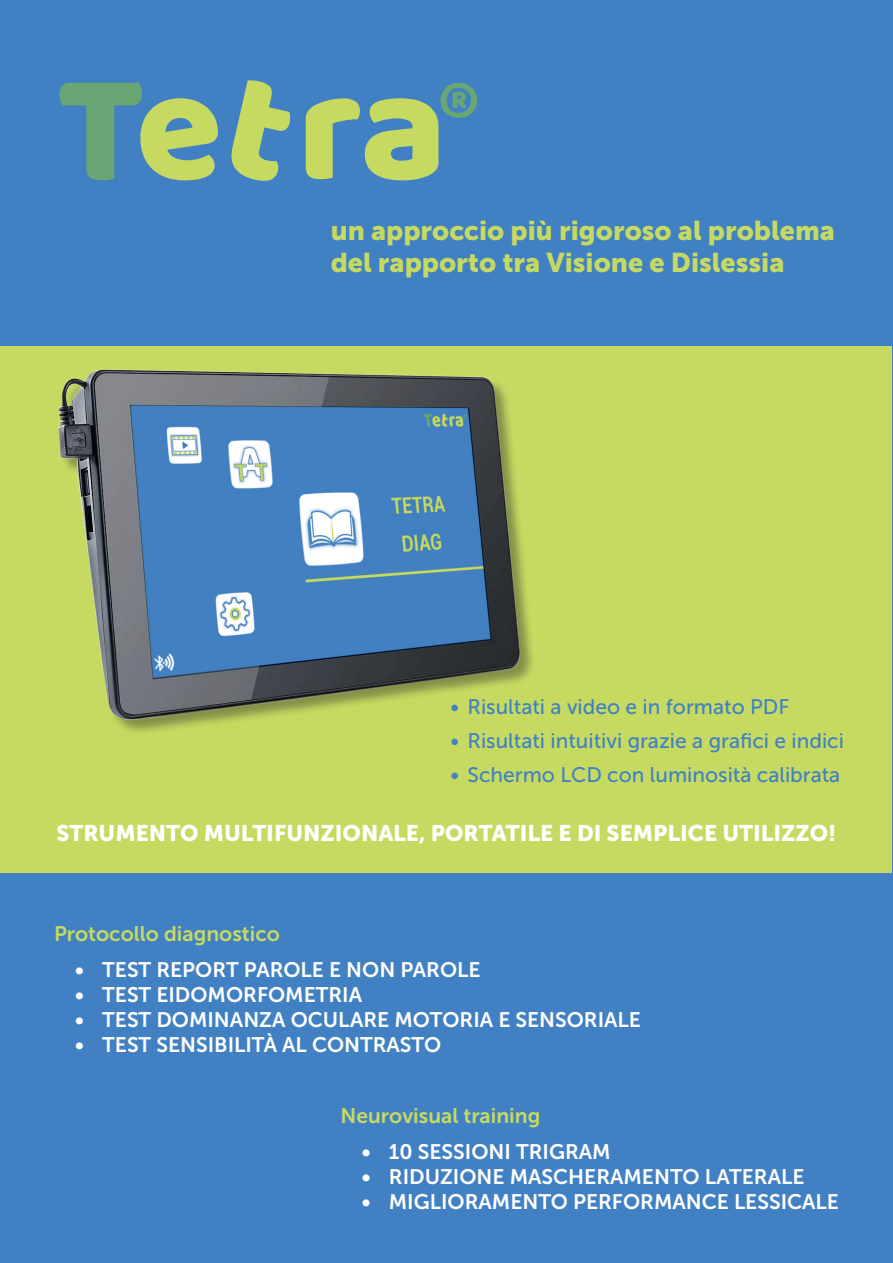
<style>
.page{position:relative;width:893px;height:1263px;background:#fff}
.page>*{position:absolute;margin:0;border:0;box-sizing:border-box;transform-origin:0 0}
.t1{font:27px/32.4px "Museo Sans 900";color:#c6da62}
.t2{font:22.5px "Museo Sans 900";color:#fff}
.t3{font:21px "Museo Sans 700";color:#fff}
.t4{font:21px "Museo Sans 500";color:#4181c3}
.t5{font:21px "Museo Sans 700";color:#c6da62}
</style>
<div class="page">
<div style="left:1px;top:1px;width:891px;height:1261px;background:#4181c3"></div>
<div style="left:1px;top:346px;width:891px;height:527px;background:#c6da62"></div>
<div style="left:59px;top:371px;width:477px;height:365px;background:#231f20;opacity:.4"></div>
<img style="left:58px;top:369px;width:478px;height:352px">
<svg style="left:59px;top:83px;width:159px;height:97px"></svg>
<svg style="left:231px;top:80px;width:59px;height:101px"></svg>
<svg style="left:306px;top:83px;width:171px;height:97px"></svg>
<p class="t1" style="left:331px;top:214px;width:506px">un approccio più rigoroso al problema del rapporto tra Visione e Dislessia</p>
<p class="t4" style="left:451px;top:695px;width:340px">• Risultati a video e in formato PDF</p>
<p class="t4" style="left:451px;top:729px;width:395px">• Risultati intuitivi grazie a grafici e indici</p>
<p class="t4" style="left:451px;top:763px;width:391px">• Schermo LCD con luminosità calibrata</p>
<p class="t2" style="left:56px;top:820px;width:782px">STRUMENTO MULTIFUNZIONALE, PORTATILE E DI SEMPLICE UTILIZZO!</p>
<p class="t5" style="left:54px;top:922px;width:227px">Protocollo diagnostico</p>
<p class="t3" style="left:75px;top:958px;width:407px">• TEST REPORT PAROLE E NON PAROLE</p>
<p class="t3" style="left:75px;top:983px;width:288px">• TEST EIDOMORFOMETRIA</p>
<p class="t3" style="left:75px;top:1008px;width:567px">• TEST DOMINANZA OCULARE MOTORIA E SENSORIALE</p>
<p class="t3" style="left:75px;top:1033px;width:368px">• TEST SENSIBILITÀ AL CONTRASTO</p>
<p class="t5" style="left:341px;top:1103px;width:201px">Neurovisual training</p>
<p class="t3" style="left:362px;top:1139px;width:250px">• 10 SESSIONI TRIGRAM</p>
<p class="t3" style="left:362px;top:1165px;width:444px">• RIDUZIONE MASCHERAMENTO LATERALE</p>
<p class="t3" style="left:362px;top:1190px;width:479px">• MIGLIORAMENTO PERFORMANCE LESSICALE</p>
</div>
